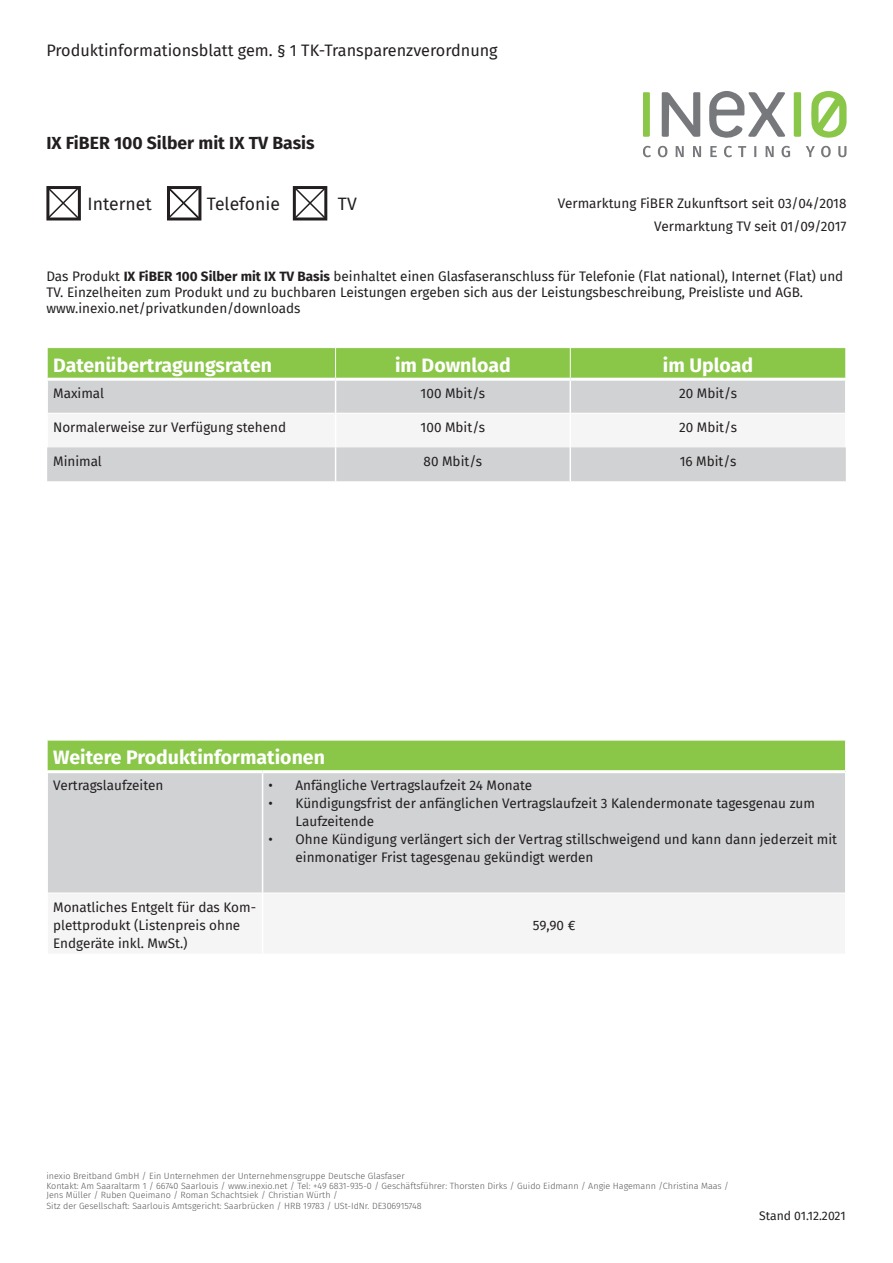
<style>
.page{position:relative;width:893px;height:1263px;background:#fff}
.page>*{position:absolute;margin:0;border:0;box-sizing:border-box;transform-origin:0 0}
.t1{font:700 19.5px "Fira Sans";color:#fff}
.t2{font:700 17.55px "Fira Sans";color:#231f20}
.t3{font:17.55px "Fira Sans";color:#231f20}
.t4{font:16.2px "Fira Sans";color:#231f20}
.t5{font:13.5px/18px "Fira Sans";color:#231f20}
.t6{font:12.15px "Fira Sans";color:#231f20}
.Absender{font:300 9px/10.2px "Fira Sans";color:#57585a}
.s1{font-weight:700}
</style>
<div class="page">
<svg style="left:48px;top:348px;width:797px;height:30px;background:#8bc64a"></svg>
<div style="left:47px;top:381px;width:799px;height:100px;background:#d1d2d4"></div>
<div style="left:48px;top:414px;width:797px;height:33px;background:#f5f5f6"></div>
<hr style="left:48px;top:413px;width:287px;height:1px;background:#fff">
<hr style="left:336px;top:413px;width:234px;height:1px;background:#fff">
<hr style="left:571px;top:413px;width:274px;height:1px;background:#fff">
<hr style="left:335px;top:348px;width:1px;height:30px;background:#fff">
<hr style="left:570px;top:348px;width:1px;height:30px;background:#fff">
<hr style="left:46px;top:381px;width:2px;height:32px;background:#fff">
<hr style="left:335px;top:381px;width:1px;height:32px;background:#fff">
<hr style="left:570px;top:381px;width:1px;height:32px;background:#fff">
<hr style="left:845px;top:381px;width:1px;height:32px;background:#fff">
<hr style="left:46px;top:413px;width:2px;height:34px;background:#fff">
<hr style="left:335px;top:413px;width:1px;height:34px;background:#fff">
<hr style="left:570px;top:413px;width:1px;height:34px;background:#fff">
<hr style="left:845px;top:413px;width:1px;height:34px;background:#fff">
<hr style="left:335px;top:447px;width:1px;height:34px;background:#fff">
<hr style="left:570px;top:447px;width:1px;height:34px;background:#fff">
<svg style="left:167px;top:186px;width:34px;height:35px"></svg>
<svg style="left:46px;top:186px;width:35px;height:34px"></svg>
<svg style="left:811px;top:91px;width:35px;height:47px"></svg>
<svg style="left:662px;top:92px;width:38px;height:45px"></svg>
<svg style="left:644px;top:92px;width:6px;height:45px"></svg>
<svg style="left:709px;top:91px;width:77px;height:47px"></svg>
<svg style="left:794px;top:92px;width:7px;height:45px"></svg>
<svg style="left:644px;top:146px;width:202px;height:11px"></svg>
<svg style="left:292px;top:186px;width:36px;height:34px"></svg>
<div style="left:47px;top:740px;width:799px;height:32px;background:#8ac648"></div>
<div style="left:48px;top:773px;width:797px;height:120px;background:#d1d2d4"></div>
<hr style="left:47px;top:740px;width:216px;height:1px;background:#fff">
<hr style="left:47px;top:740px;width:1px;height:30px;background:#fff">
<hr style="left:263px;top:740px;width:583px;height:1px;background:#fff">
<hr style="left:845px;top:740px;width:1px;height:32px;background:#fff">
<hr style="left:262px;top:773px;width:1px;height:120px;background:#fff">
<hr style="left:46px;top:770px;width:217px;height:3px;background:#fff">
<hr style="left:263px;top:770px;width:582px;height:3px;background:#fff">
<p class="t4" style="left:46px;top:38px;width:453px">Produktinformationsblatt gem. § 1 TK-Transparenzverordnung</p>
<p class="t2" style="left:46px;top:128px;width:270px">IX FiBER 100 Silber mit IX TV Basis</p>
<p class="t3" style="left:88px;top:191px;width:66px">Internet</p>
<p class="t3" style="left:207px;top:191px;width:75px">Telefonie</p>
<p class="t3" style="left:338px;top:191px;width:20px">TV</p>
<p class="t5" style="left:558px;top:194px;width:290px">Vermarktung FiBER Zukunftsort seit 03/04/2018</p>
<p class="t5" style="left:654px;top:217px;width:194px">Vermarktung TV seit 01/09/2017</p>
<p class="t5" style="left:46px;top:267px;width:798px;line-height:16.2px">Das Produkt <span class="s1">IX FiBER 100 Silber mit IX TV Basis</span> beinhaltet einen Glasfaseranschluss für Telefonie (Flat national), Internet (Flat) und<br>TV. Einzelheiten zum Produkt und zu buchbaren Leistungen ergeben sich aus der Leistungsbeschreibung, Preisliste und AGB.</p>
<p class="t5" style="left:46px;top:299px;width:256px">www.inexio.net/privatkunden/downloads</p>
<p class="t1" style="left:53px;top:349px;width:220px">Datenübertragungsraten</p>
<p class="t1" style="left:395px;top:349px;width:117px">im Download</p>
<p class="t1" style="left:663px;top:349px;width:92px">im Upload</p>
<p class="t5" style="left:53px;top:384px;width:52px">Maximal</p>
<p class="t5" style="left:421px;top:384px;width:66px">100 Mbit/s</p>
<p class="t5" style="left:679px;top:384px;width:59px">20 Mbit/s</p>
<p class="t5" style="left:53px;top:418px;width:234px">Normalerweise zur Verfügung stehend</p>
<p class="t5" style="left:421px;top:418px;width:66px">100 Mbit/s</p>
<p class="t5" style="left:679px;top:418px;width:59px">20 Mbit/s</p>
<p class="t5" style="left:53px;top:452px;width:50px">Minimal</p>
<p class="t5" style="left:424px;top:452px;width:60px">80 Mbit/s</p>
<p class="t5" style="left:680px;top:452px;width:58px">16 Mbit/s</p>
<p class="t1" style="left:53px;top:741px;width:273px">Weitere Produktinformationen</p>
<p class="t5" style="left:53px;top:776px;width:112px">Vertragslaufzeiten</p>
<p class="t5" style="left:269px;top:776px;width:265px">• Anfängliche Vertragslaufzeit 24 Monate</p>
<p class="t5" style="left:296px;top:794px;width:521px;text-indent:-27px">• Kündigungsfrist der anfänglichen Vertragslaufzeit 3 Kalendermonate tagesgenau zum<br>Laufzeitende</p>
<p class="t5" style="left:296px;top:830px;width:543px;text-indent:-27px">• Ohne Kündigung verlängert sich der Vertrag stillschweigend und kann dann jederzeit mit einmonatiger Frist tagesgenau gekündigt werden</p>
<p class="t5" style="left:53px;top:897px;width:204px">Monatliches Entgelt für das Kom&shy;plettprodukt (Listenpreis ohne<br>Endgeräte inkl. MwSt.)</p>
<p class="t5" style="left:533px;top:915px;width:44px">59,90 €</p>
<p class="Absender" style="left:46px;top:1170px;width:360px">inexio Breitband GmbH / Ein Unternehmen der Unternehmensgruppe Deutsche Glasfaser</p>
<p class="Absender" style="left:46px;top:1180px;width:684px">Kontakt: Am Saaraltarm 1 / 66740 Saarlouis / www.inexio.net / Tel: +49 6831-935-0 / Geschäftsführer: Thorsten Dirks / Guido Eidmann / Angie Hagemann /Christina Maas /<br>Jens Müller / Ruben Queimano / Roman Schachtsiek / Christian Würth /<br>Sitz der Gesellschaft: Saarlouis Amtsgericht: Saarbrücken / HRB 19783 / USt-IdNr. DE306915748</p>
<p class="t6" style="left:759px;top:1207px;width:88px">Stand 01.12.2021</p>
</div>
